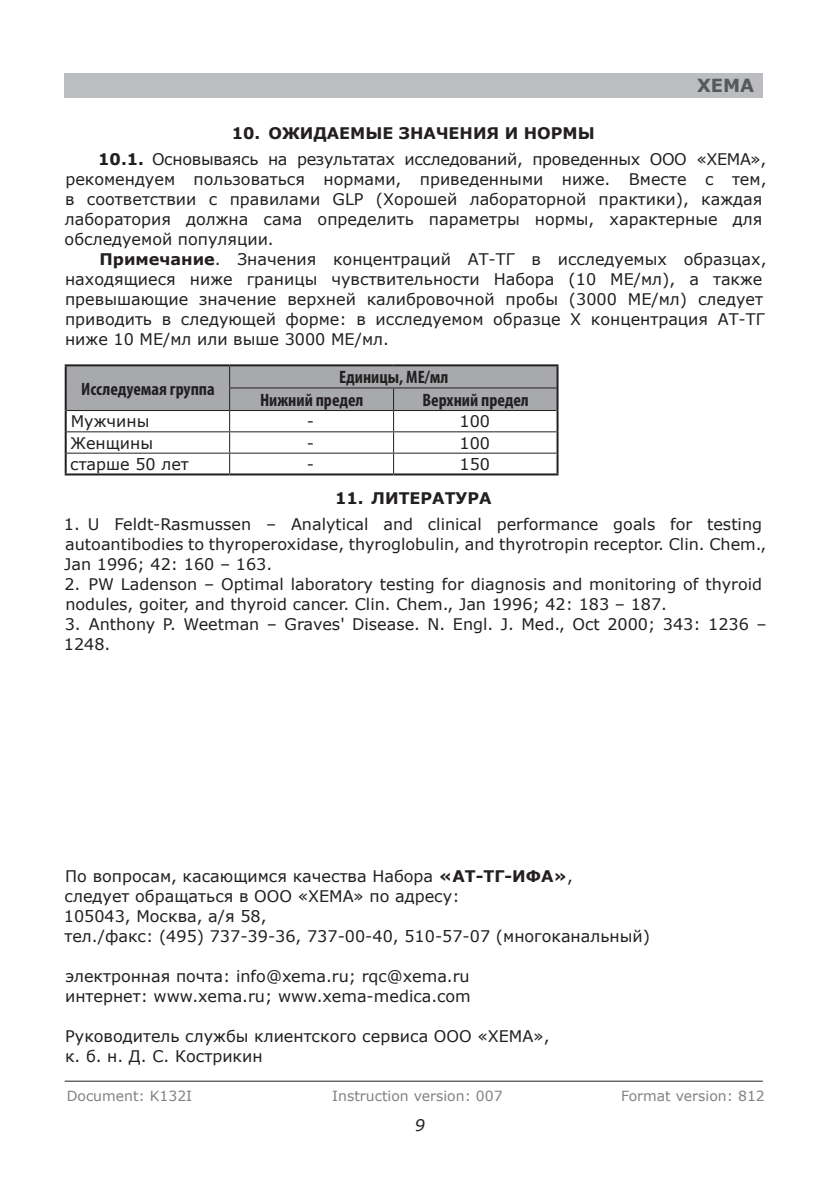
<style>
.page{position:relative;width:840px;height:1191px;background:#fff}
.page>*{position:absolute;margin:0;border:0;box-sizing:border-box;transform-origin:0 0}
.шапка{font:700 condensed 18px "Myriad Pro";color:#231f20}
.t1{font:700 18px "Verdana";color:#57585a}
.По_вопросам{font:16px/20px "Verdana";color:#231f20}
.текст{font:16px/20px "Verdana";color:#231f20}
.Подзаголовок{font:700 16px "Verdana";color:#231f20}
.таблица{font:16px "Verdana";color:#231f20}
.t2{font:italic 16px "Verdana";color:#231f20}
.t3{font:14px "Verdana";color:#808285}
.s1{font-weight:700}
</style>
<div class="page">
<hr style="left:65px;top:1080px;width:697px;height:1px;background:#231f20">
<div style="left:65px;top:73px;width:697px;height:25px;background:#bcbdc0"></div>
<svg style="left:67px;top:366px;width:489px;height:107px"></svg>
<hr style="left:65px;top:364px;width:164px;height:2px;background:#231f20">
<hr style="left:65px;top:366px;width:2px;height:22px;background:#231f20">
<hr style="left:65px;top:388px;width:2px;height:22px;background:#231f20">
<hr style="left:229px;top:364px;width:164px;height:2px;background:#231f20">
<hr style="left:393px;top:364px;width:165px;height:2px;background:#231f20">
<hr style="left:556px;top:366px;width:2px;height:22px;background:#231f20">
<hr style="left:556px;top:388px;width:2px;height:22px;background:#231f20">
<hr style="left:65px;top:410px;width:2px;height:22px;background:#231f20">
<hr style="left:556px;top:410px;width:2px;height:22px;background:#231f20">
<hr style="left:65px;top:432px;width:2px;height:21px;background:#231f20">
<hr style="left:556px;top:432px;width:2px;height:21px;background:#231f20">
<hr style="left:65px;top:453px;width:2px;height:20px;background:#231f20">
<hr style="left:556px;top:453px;width:2px;height:20px;background:#231f20">
<hr style="left:65px;top:473px;width:164px;height:2px;background:#231f20">
<hr style="left:229px;top:473px;width:164px;height:2px;background:#231f20">
<hr style="left:393px;top:473px;width:165px;height:2px;background:#231f20">
<p class="t1" style="left:696px;top:74px;width:59px">ХЕМА</p>
<p class="Подзаголовок" style="left:232px;top:123px;width:364px">10. ОЖИДАЕМЫЕ ЗНАЧЕНИЯ И НОРМЫ</p>
<p class="текст" style="left:65px;top:149px;width:703px;text-indent:34px"><span class="s1">10.1.</span> Основываясь на результатах исследований, проведенных ООО «ХЕМА», рекомендуем пользоваться нормами, приведенными ниже. Вместе с тем, в соответствии с правилами GLP (Хорошей лабораторной практики), каждая лаборатория должна сама определить параметры нормы, характерные для обследуемой популяции.</p>
<p class="текст" style="left:65px;top:249px;width:702px;text-indent:34px"><span class="s1">Примечание</span>. Значения концентраций АТ-ТГ в исследуемых образцах, находящиеся ниже границы чувствительности Набора (10 МЕ/мл), а также превышающие значение верхней калибровочной пробы (3000 МЕ/мл) следует приводить в следующей форме: в исследуемом образце Х концентрация АТ-ТГ ниже 10 МЕ/мл или выше 3000 МЕ/мл.</p>
<p class="шапка" style="left:81px;top:377px;width:135px">Исследуемая группа</p>
<p class="шапка" style="left:339px;top:366px;width:111px">Единицы, МЕ/мл</p>
<p class="шапка" style="left:260px;top:389px;width:105px">Нижний предел</p>
<p class="шапка" style="left:422px;top:389px;width:108px">Верхний предел</p>
<p class="таблица" style="left:71px;top:411px;width:80px">Мужчины</p>
<p class="таблица" style="left:306px;top:411px;width:9px">-</p>
<p class="таблица" style="left:459px;top:411px;width:32px">100</p>
<p class="таблица" style="left:70px;top:432px;width:84px">Женщины</p>
<p class="таблица" style="left:306px;top:432px;width:9px">-</p>
<p class="таблица" style="left:459px;top:432px;width:32px">100</p>
<p class="таблица" style="left:70px;top:454px;width:120px">старше 50 лет</p>
<p class="таблица" style="left:306px;top:454px;width:9px">-</p>
<p class="таблица" style="left:459px;top:454px;width:32px">150</p>
<p class="Подзаголовок" style="left:335px;top:488px;width:158px">11. ЛИТЕРАТУРА</p>
<p class="По_вопросам" style="left:64px;top:514px;width:703px">1. U Feldt-Rasmussen – Analytical and clinical performance goals for testing autoantibodies to thyroperoxidase, thyroglobulin, and thyrotropin receptor. Clin. Chem.,<br>Jan 1996; 42: 160 – 163.</p>
<p class="По_вопросам" style="left:64px;top:574px;width:698px">2. PW Ladenson – Optimal laboratory testing for diagnosis and monitoring of thyroid nodules, goiter, and thyroid cancer. Clin. Chem., Jan 1996; 42: 183 – 187.</p>
<p class="По_вопросам" style="left:64px;top:614px;width:704px">3. Anthony P. Weetman – Graves' Disease. N. Engl. J. Med., Oct 2000; 343: 1236 –<br>1248.</p>
<p class="По_вопросам" style="left:65px;top:866px;width:509px">По вопросам, касающимся качества Набора <span class="s1">«АТ-ТГ-ИФА»</span>,</p>
<p class="По_вопросам" style="left:65px;top:886px;width:396px">следует обращаться в ООО «ХЕМА» по адресу:</p>
<p class="По_вопросам" style="left:64px;top:906px;width:204px">105043, Москва, а/я 58,</p>
<p class="По_вопросам" style="left:64px;top:926px;width:586px">тел./факс: (495) 737-39-36, 737-00-40, 510-57-07 (многоканальный)</p>
<p class="По_вопросам" style="left:65px;top:966px;width:405px">электронная почта: info@xema.ru; rqc@xema.ru</p>
<p class="По_вопросам" style="left:65px;top:986px;width:407px">интернет: www.xema.ru; www.xema-medica.com</p>
<p class="По_вопросам" style="left:65px;top:1026px;width:485px">Руководитель службы клиентского сервиса ООО «ХЕМА»,</p>
<p class="По_вопросам" style="left:65px;top:1046px;width:199px">к. б. н. Д. С. Кострикин</p>
<p class="t3" style="left:67px;top:1086px;width:127px">Document: K132I</p>
<p class="t3" style="left:332px;top:1086px;width:172px">Instruction version: 007</p>
<p class="t3" style="left:620px;top:1086px;width:145px">Format version: 812</p>
<p class="t2" style="left:414px;top:1114px;width:12px">9</p>
</div>
